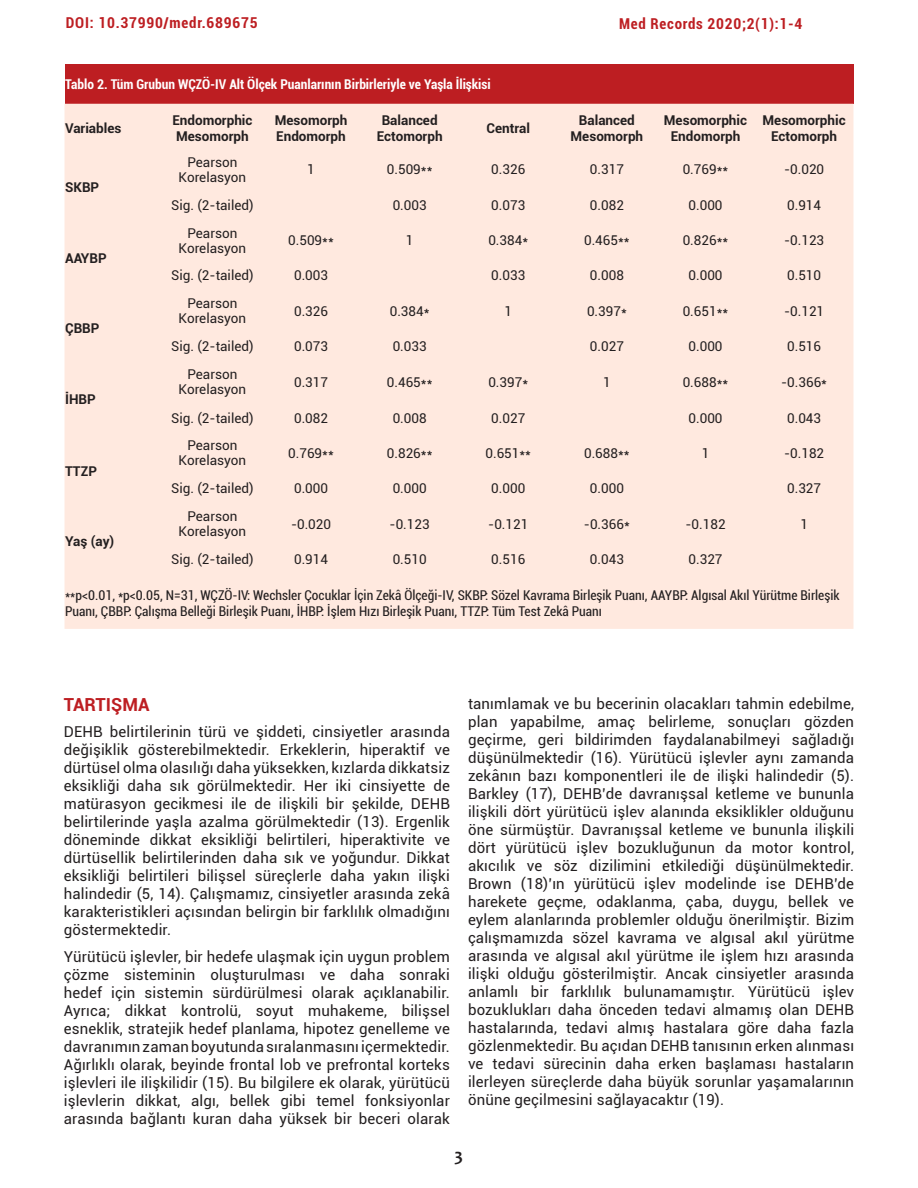
<style>
.page{position:relative;width:918px;height:1188px;background:#fff}
.page>*{position:absolute;margin:0;border:0;box-sizing:border-box;transform-origin:0 0}
.t1{font:700 18px "Roboto";color:#bd1e22}
.t2{font:700 18px "Candara";color:#231f20}
.t3{font:15px/18px "Roboto";letter-spacing:.01em;color:#231f20;text-align:justify}
.t4{font:700 condensed 15px "Roboto";letter-spacing:.05em;color:#bd1e22}
.tablo_içerik{font:13.5px/15px "Roboto";color:#231f20;text-align:center}
.tablo_içerik-2{font:condensed 13.5px/16.2px "Roboto";color:#231f20}
.tablo_içerik-3{font:700 13.5px/16.2px "Roboto";color:#231f20;text-align:center}
.tablo_başlık{font:700 condensed 13.5px "Roboto";color:#fff}
</style>
<div class="page">
<div style="left:65px;top:65px;width:788px;height:39px;background:#bd1e22"></div>
<div style="left:65px;top:104px;width:788px;height:525px;background:#ffe9df"></div>
<p class="t4" style="left:66px;top:12px;width:193px">DOI: 10.37990/medr.689675</p>
<p class="t4" style="left:619px;top:13px;width:185px">Med Records 2020;2(1):1-4</p>
<p class="tablo_başlık" style="left:65px;top:75px;width:427px">Tablo 2. Tüm Grubun WÇZÖ-IV Alt Ölçek Puanlarının Birbirleriyle ve Yaşla İlişkisi</p>
<p class="tablo_içerik-3" style="left:65px;top:119px;width:58px">Variables</p>
<p class="tablo_içerik-3" style="left:172px;top:111px;width:82px;text-align:left">Endomorphic<br>Mesomorph</p>
<p class="tablo_içerik-3" style="left:275px;top:111px;width:74px">Mesomorph</p>
<p class="tablo_içerik-3" style="left:382px;top:111px;width:57px">Balanced</p>
<p class="tablo_içerik-3" style="left:377px;top:127px;width:67px">Ectomorph</p>
<p class="tablo_içerik-3" style="left:487px;top:119px;width:45px">Central</p>
<p class="tablo_içerik-3" style="left:571px;top:111px;width:74px">Balanced<br>Mesomorph</p>
<p class="tablo_içerik-3" style="left:664px;top:111px;width:85px">Mesomorphic<br>Endomorph</p>
<p class="tablo_içerik-3" style="left:763px;top:111px;width:85px">Mesomorphic</p>
<p class="tablo_içerik-3" style="left:276px;top:127px;width:71px">Endomorph</p>
<p class="tablo_içerik-3" style="left:771px;top:127px;width:67px">Ectomorph</p>
<p class="tablo_içerik-3" style="left:65px;top:179px;width:36px">SKBP</p>
<p class="tablo_içerik-3" style="left:65px;top:249px;width:43px">AAYBP</p>
<p class="tablo_içerik-3" style="left:65px;top:320px;width:36px">ÇBBP</p>
<p class="tablo_içerik-3" style="left:65px;top:391px;width:32px">İHBP</p>
<p class="tablo_içerik-3" style="left:65px;top:462px;width:33px">TTZP</p>
<p class="tablo_içerik" style="left:179px;top:154px;width:69px">Pearson<br>Korelasyon</p>
<p class="tablo_içerik" style="left:307px;top:162px;width:9px">1</p>
<p class="tablo_içerik" style="left:387px;top:162px;width:47px">0.509**</p>
<p class="tablo_içerik" style="left:491px;top:162px;width:36px">0.326</p>
<p class="tablo_içerik" style="left:590px;top:162px;width:36px">0.317</p>
<p class="tablo_içerik" style="left:683px;top:162px;width:47px">0.769**</p>
<p class="tablo_içerik" style="left:784px;top:162px;width:42px">-0.020</p>
<p class="tablo_içerik" style="left:171px;top:197px;width:84px">Sig. (2-tailed)</p>
<p class="tablo_içerik" style="left:393px;top:197px;width:36px">0.003</p>
<p class="tablo_içerik" style="left:491px;top:197px;width:36px">0.073</p>
<p class="tablo_içerik" style="left:590px;top:197px;width:36px">0.082</p>
<p class="tablo_içerik" style="left:689px;top:197px;width:36px">0.000</p>
<p class="tablo_içerik" style="left:787px;top:197px;width:36px">0.914</p>
<p class="tablo_içerik" style="left:179px;top:225px;width:69px">Pearson<br>Korelasyon</p>
<p class="tablo_içerik" style="left:288px;top:232px;width:47px">0.509**</p>
<p class="tablo_içerik" style="left:406px;top:232px;width:9px">1</p>
<p class="tablo_içerik" style="left:488px;top:232px;width:41px">0.384*</p>
<p class="tablo_içerik" style="left:584px;top:232px;width:47px">0.465**</p>
<p class="tablo_içerik" style="left:683px;top:232px;width:47px">0.826**</p>
<p class="tablo_içerik" style="left:784px;top:232px;width:42px">-0.123</p>
<p class="tablo_içerik" style="left:171px;top:268px;width:84px">Sig. (2-tailed)</p>
<p class="tablo_içerik" style="left:294px;top:268px;width:36px">0.003</p>
<p class="tablo_içerik" style="left:491px;top:268px;width:36px">0.033</p>
<p class="tablo_içerik" style="left:590px;top:268px;width:36px">0.008</p>
<p class="tablo_içerik" style="left:689px;top:268px;width:36px">0.000</p>
<p class="tablo_içerik" style="left:787px;top:268px;width:36px">0.510</p>
<p class="tablo_içerik" style="left:179px;top:295px;width:69px">Pearson<br>Korelasyon</p>
<p class="tablo_içerik" style="left:294px;top:303px;width:36px">0.326</p>
<p class="tablo_içerik" style="left:390px;top:303px;width:41px">0.384*</p>
<p class="tablo_içerik" style="left:505px;top:303px;width:9px">1</p>
<p class="tablo_içerik" style="left:587px;top:303px;width:41px">0.397*</p>
<p class="tablo_içerik" style="left:683px;top:303px;width:47px">0.651**</p>
<p class="tablo_içerik" style="left:784px;top:303px;width:42px">-0.121</p>
<p class="tablo_içerik" style="left:171px;top:338px;width:84px">Sig. (2-tailed)</p>
<p class="tablo_içerik" style="left:294px;top:338px;width:36px">0.073</p>
<p class="tablo_içerik" style="left:393px;top:338px;width:36px">0.033</p>
<p class="tablo_içerik" style="left:590px;top:338px;width:36px">0.027</p>
<p class="tablo_içerik" style="left:689px;top:338px;width:36px">0.000</p>
<p class="tablo_içerik" style="left:787px;top:338px;width:36px">0.516</p>
<p class="tablo_içerik" style="left:179px;top:366px;width:69px">Pearson<br>Korelasyon</p>
<p class="tablo_içerik" style="left:294px;top:374px;width:36px">0.317</p>
<p class="tablo_içerik" style="left:387px;top:374px;width:47px">0.465**</p>
<p class="tablo_içerik" style="left:488px;top:374px;width:41px">0.397*</p>
<p class="tablo_içerik" style="left:603px;top:374px;width:9px">1</p>
<p class="tablo_içerik" style="left:683px;top:374px;width:47px">0.688**</p>
<p class="tablo_içerik" style="left:781px;top:374px;width:47px">-0.366*</p>
<p class="tablo_içerik" style="left:171px;top:410px;width:84px">Sig. (2-tailed)</p>
<p class="tablo_içerik" style="left:294px;top:410px;width:36px">0.082</p>
<p class="tablo_içerik" style="left:393px;top:410px;width:36px">0.008</p>
<p class="tablo_içerik" style="left:491px;top:410px;width:36px">0.027</p>
<p class="tablo_içerik" style="left:689px;top:410px;width:36px">0.000</p>
<p class="tablo_içerik" style="left:787px;top:410px;width:36px">0.043</p>
<p class="tablo_içerik" style="left:179px;top:438px;width:69px">Pearson<br>Korelasyon</p>
<p class="tablo_içerik" style="left:288px;top:445px;width:47px">0.769**</p>
<p class="tablo_içerik" style="left:387px;top:445px;width:47px">0.826**</p>
<p class="tablo_içerik" style="left:485px;top:445px;width:47px">0.651**</p>
<p class="tablo_içerik" style="left:584px;top:445px;width:47px">0.688**</p>
<p class="tablo_içerik" style="left:702px;top:445px;width:9px">1</p>
<p class="tablo_içerik" style="left:784px;top:445px;width:42px">-0.182</p>
<p class="tablo_içerik" style="left:171px;top:480px;width:84px">Sig. (2-tailed)</p>
<p class="tablo_içerik" style="left:294px;top:480px;width:36px">0.000</p>
<p class="tablo_içerik" style="left:393px;top:480px;width:36px">0.000</p>
<p class="tablo_içerik" style="left:491px;top:480px;width:36px">0.000</p>
<p class="tablo_içerik" style="left:590px;top:480px;width:36px">0.000</p>
<p class="tablo_içerik" style="left:787px;top:480px;width:36px">0.327</p>
<p class="tablo_içerik" style="left:179px;top:508px;width:69px">Pearson<br>Korelasyon</p>
<p class="tablo_içerik" style="left:291px;top:516px;width:42px">-0.020</p>
<p class="tablo_içerik" style="left:390px;top:516px;width:42px">-0.123</p>
<p class="tablo_içerik" style="left:488px;top:516px;width:42px">-0.121</p>
<p class="tablo_içerik" style="left:584px;top:516px;width:47px">-0.366*</p>
<p class="tablo_içerik" style="left:685px;top:516px;width:42px">-0.182</p>
<p class="tablo_içerik" style="left:800px;top:516px;width:9px">1</p>
<p class="tablo_içerik" style="left:171px;top:551px;width:84px">Sig. (2-tailed)</p>
<p class="tablo_içerik" style="left:294px;top:551px;width:36px">0.914</p>
<p class="tablo_içerik" style="left:393px;top:551px;width:36px">0.510</p>
<p class="tablo_içerik" style="left:491px;top:551px;width:36px">0.516</p>
<p class="tablo_içerik" style="left:590px;top:551px;width:36px">0.043</p>
<p class="tablo_içerik" style="left:689px;top:551px;width:36px">0.327</p>
<p class="tablo_içerik-2" style="left:65px;top:586px;width:776px">**p&lt;0.01, *p&lt;0.05, N=31, WÇZÖ-IV: Wechsler Çocuklar İçin Zekâ Ölçeği-IV, SKBP: Sözel Kavrama Birleşik Puanı, AAYBP: Algısal Akıl Yürütme Birleşik<br>Puanı, ÇBBP: Çalışma Belleği Birleşik Puanı, İHBP: İşlem Hızı Birleşik Puanı, TTZP: Tüm Test Zekâ Puanı</p>
<p class="tablo_içerik-3" style="left:65px;top:533px;width:51px">Yaş (ay)</p>
<p class="t1" style="left:64px;top:692px;width:87px">TARTIŞMA</p>
<p class="t3" style="left:64px;top:722px;width:388px">DEHB belirtilerinin türü ve şiddeti, cinsiyetler arasında değişiklik gösterebilmektedir. Erkeklerin, hiperaktif ve dürtüsel olma olasılığı daha yüksekken, kızlarda dikkatsiz eksikliği daha sık görülmektedir. Her iki cinsiyette de matürasyon gecikmesi ile de ilişkili bir şekilde, DEHB belirtilerinde yaşla azalma görülmektedir (13). Ergenlik döneminde dikkat eksikliği belirtileri, hiperaktivite ve dürtüsellik belirtilerinden daha sık ve yoğundur. Dikkat eksikliği belirtileri bilişsel süreçlerle daha yakın ilişki halindedir (5, 14). Çalışmamız, cinsiyetler arasında zekâ karakteristikleri açısından belirgin bir farklılık olmadığını göstermektedir.</p>
<p class="t3" style="left:64px;top:947px;width:388px">Yürütücü işlevler, bir hedefe ulaşmak için uygun problem çözme sisteminin oluşturulması ve daha sonraki hedef için sistemin sürdürülmesi olarak açıklanabilir.<br>Ayrıca; dikkat kontrolü, soyut muhakeme, bilişsel esneklik, stratejik hedef planlama, hipotez genelleme ve davranımın zaman boyutunda sıralanmasını içermektedir.<br>Ağırlıklı olarak, beyinde frontal lob ve prefrontal korteks işlevleri ile ilişkilidir (15). Bu bilgilere ek olarak, yürütücü işlevlerin dikkat, algı, bellek gibi temel fonksiyonlar arasında bağlantı kuran daha yüksek bir beceri olarak</p>
<p class="t3" style="left:468px;top:694px;width:388px">tanımlamak ve bu becerinin olacakları tahmin edebilme, plan yapabilme, amaç belirleme, sonuçları gözden geçirme, geri bildirimden faydalanabilmeyi sağladığı düşünülmektedir (16). Yürütücü işlevler aynı zamanda zekânın bazı komponentleri ile de ilişki halindedir (5).<br>Barkley (17), DEHB’de davranışsal ketleme ve bununla ilişkili dört yürütücü işlev alanında eksiklikler olduğunu öne sürmüştür. Davranışsal ketleme ve bununla ilişkili dört yürütücü işlev bozukluğunun da motor kontrol, akıcılık ve söz dizilimini etkilediği düşünülmektedir.<br>Brown (18)’ın yürütücü işlev modelinde ise DEHB’de harekete geçme, odaklanma, çaba, duygu, bellek ve eylem alanlarında problemler olduğu önerilmiştir. Bizim çalışmamızda sözel kavrama ve algısal akıl yürütme arasında ve algısal akıl yürütme ile işlem hızı arasında ilişki olduğu gösterilmiştir. Ancak cinsiyetler arasında anlamlı bir farklılık bulunamamıştır. Yürütücü işlev bozuklukları daha önceden tedavi almamış olan DEHB hastalarında, tedavi almış hastalara göre daha fazla gözlenmektedir. Bu açıdan DEHB tanısının erken alınması ve tedavi sürecinin daha erken başlaması hastaların ilerleyen süreçlerde daha büyük sorunlar yaşamalarının önüne geçilmesini sağlayacaktır (19).</p>
<p class="t2" style="left:455px;top:1143px;width:10px">3</p>
</div>
